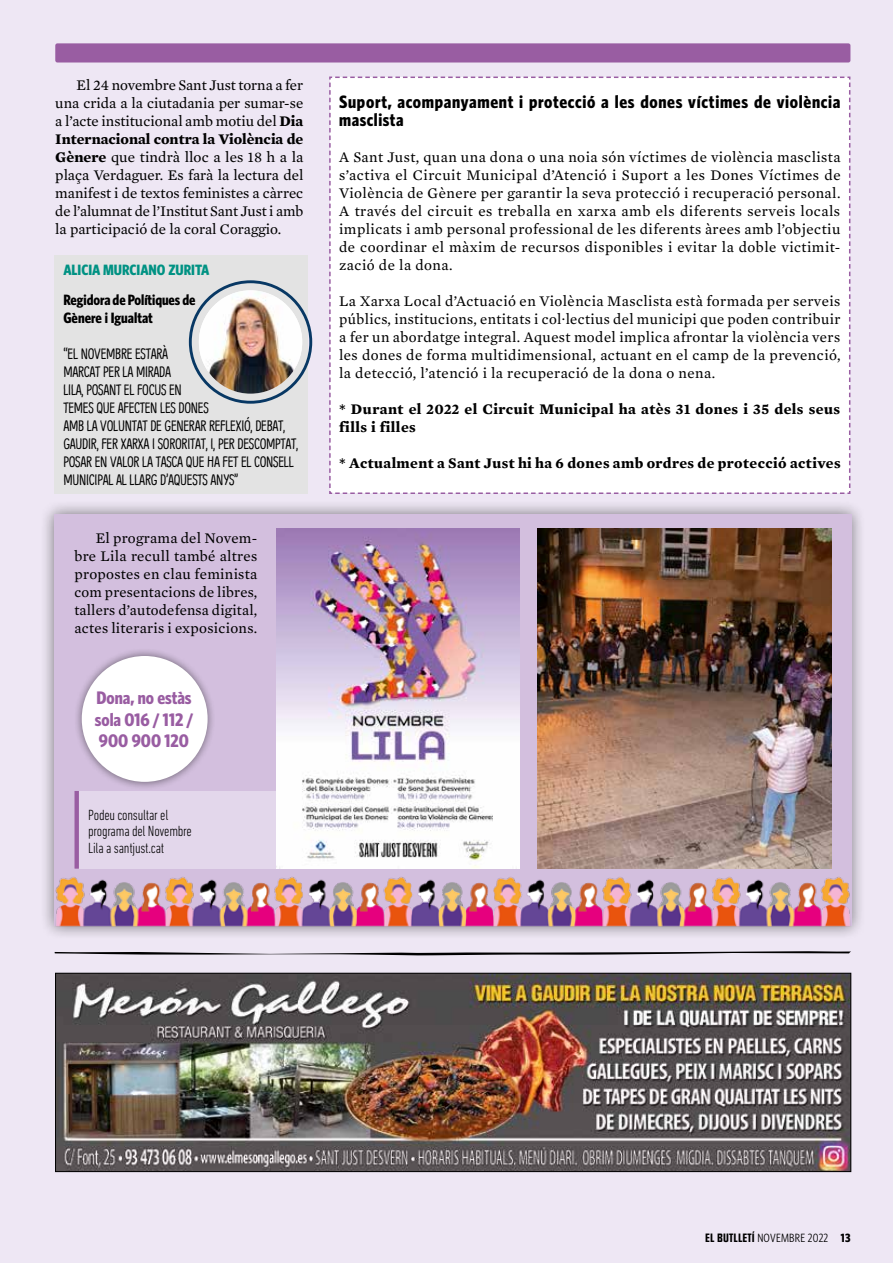
<style>
.page{position:relative;width:893px;height:1263px;background:#eee7f4}
.page>*{position:absolute;margin:0;border:0;box-sizing:border-box;transform-origin:0 0}
.t1{font:700 18.3px/21.9px "Whitney Condensed";color:#995da2;text-align:justify}
.t2{font:700 18px/18px "Whitney Condensed";letter-spacing:.035em;color:#000}
.t3{font:15px/18px "Mercury Text G2";letter-spacing:.02em;color:#000;text-align:justify}
.t4{font:condensed 15px/18px "Supernettcn";letter-spacing:-.02em;color:#000}
.t5{font:700 15px/18px "Mercury Text G2";letter-spacing:.03em;color:#000}
.t6{font:300 condensed 15px/16.5px "DIN Next LT Pro";letter-spacing:-.015em;color:#000}
.t7{font:700 15px/18px "Whitney Condensed";letter-spacing:-.005em;color:#000}
.t8{font:700 15px "Whitney Condensed";color:#009283}
.t9{font:12px "Whitney Condensed";letter-spacing:.02em;color:#000}
.s1{font-weight:700}
.s2{font-family:"Social Gothic W01";font-size:10.2px}
</style>
<div class="page">
<div style="left:40px;top:500px;width:825px;height:440px;background:#000;opacity:.49"></div>
<div style="left:54px;top:514px;width:797px;height:412px;background:#d3bfde"></div>
<svg style="left:54px;top:951px;width:797px;height:4px"></svg>
<img style="left:57px;top:975px;width:792px;height:195px">
<div style="left:55px;top:973px;width:796px;height:199px;border:1px solid #000"></div>
<div style="left:329px;top:76px;width:522px;height:418px;background:#fff"></div>
<img style="left:51px;top:871px;width:802px;height:56px">
<div style="left:73px;top:647px;width:143px;height:143px;background:#000;opacity:.49"></div>
<div style="left:82px;top:656px;width:126px;height:126px;background:#fff;border-radius:50%"></div>
<div style="left:55px;top:255px;width:253px;height:239px;background:#e3e3e3"></div>
<div style="left:189px;top:280px;width:123px;height:124px;border:3px solid #083864;border-radius:50%"></div>
<img style="left:199px;top:290px;width:103px;height:104px;border-radius:52px">
<div style="left:74px;top:791px;width:254px;height:78px;background:#e3d7eb"></div>
<div style="left:74px;top:791px;width:5px;height:78px;background:#995da2"></div>
<img style="left:277px;top:529px;width:242px;height:340px">
<div style="left:55px;top:43px;width:795px;height:20px;background:#995da2;border-radius:2px"></div>
<img style="left:538px;top:529px;width:293px;height:340px">
<p class="t3" style="left:55px;top:75px;width:250px;text-indent:21px">El 24 novembre Sant Just torna a fer una crida a la ciutadania per sumar-se a l’acte institucional amb motiu del <span class="s1">Dia Internacional contra la Violència de Gènere</span> que tindrà lloc a les 18 h a la plaça Verdaguer. Es farà la lectura del manifest i de textos feministes a càrrec de l’alumnat de l’Institut Sant Just i amb la participació de la coral Coraggio.</p>
<p class="t8" style="left:63px;top:261px;width:148px">ALICIA MURCIANO ZURITA</p>
<p class="t7" style="left:63px;top:291px;width:134px">Regidora de Polítiques de<br>Gènere i Igualtat</p>
<p class="t4" style="left:63px;top:345px;width:237px">“EL NOVEMBRE ESTARÀ<br>MARCAT PER LA MIRADA<br>LILA, POSANT EL FOCUS EN<br>TEMES QUE AFECTEN LES DONES<br>AMB LA VOLUNTAT DE GENERAR REFLEXIÓ, DEBAT,<br>GAUDIR, FER XARXA I SORORITAT, I, PER DESCOMPTAT,<br>POSAR EN VALOR LA TASCA QUE HA FET EL CONSELL<br>MUNICIPAL AL LLARG D’AQUESTS ANYS”</p>
<p class="t3" style="left:74px;top:528px;width:184px;text-indent:21px">El programa del Novem&shy;bre Lila recull també altres propostes en clau feminista com presentacions de libres, tallers d’autodefensa digital, actes literaris i exposicions.</p>
<p class="t1" style="left:95px;top:686px;width:100px">Dona, no estàs sola 016 / 112 / 900 900 120</p>
<p class="t6" style="left:88px;top:806px;width:105px">Podeu consultar el programa del Novembre<br>Lila a santjust.cat</p>
<p class="t2" style="left:339px;top:92px;width:503px">Suport, acompanyament i protecció a les dones víctimes de violència masclista</p>
<p class="t3" style="left:339px;top:147px;width:503px">A Sant Just, quan una dona o una noia són víctimes de violència masclista s’activa el Circuit Municipal d’Atenció i Suport a les Dones Víctimes de Violència de Gènere per garantir la seva protecció i recuperació personal.<br>A través del circuit es treballa en xarxa amb els diferents serveis locals implicats i amb personal professional de les diferents àrees amb l’objectiu de coordinar el màxim de recursos disponibles i evitar la doble victimit&shy;zació de la dona.</p>
<p class="t3" style="left:339px;top:291px;width:503px">La Xarxa Local d’Actuació en Violència Masclista està formada per serveis públics, institucions, entitats i col·lectius del municipi que poden contribuir a fer un abordatge integral. Aquest model implica afrontar la violència vers les dones de forma multidimensional, actuant en el camp de la prevenció, la detecció, l’atenció i la recuperació de la dona o nena.</p>
<p class="t5" style="left:339px;top:400px;width:503px">* Durant el 2022 el Circuit Municipal ha atès 31 dones i 35 dels seus fills i filles</p>
<p class="t5" style="left:339px;top:454px;width:503px">* Actualment a Sant Just hi ha 6 dones amb ordres de protecció actives</p>
<p class="t9" style="left:705px;top:1231px;width:147px"><span class="s2">EL BUTLLETÍ</span> NOVEMBRE 2022 <span class="s1">13</span></p>
</div>
